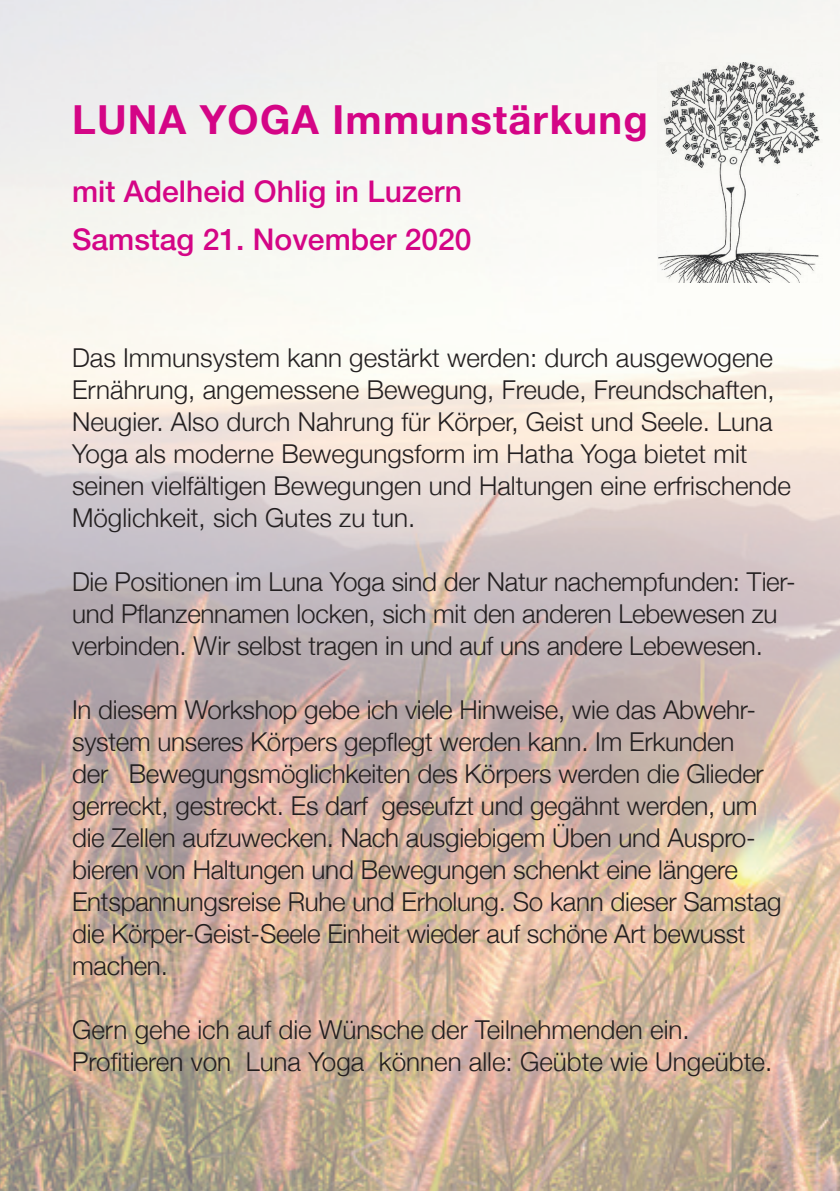
<style>
.page{position:relative;width:840px;height:1191px;background:#fff}
.page>*{position:absolute;margin:0;border:0;box-sizing:border-box;transform-origin:0 0}
.t1{font:700 40px "Helvetica Neue";letter-spacing:.03em;color:#d40586}
.t2{font:500 30px/48px "Helvetica Neue";color:#d40586}
.t3{font:300 26px/32px "Helvetica Neue";letter-spacing:-.01em;color:#231f20}
</style>
<div class="page">
<img style="left:0;top:0;width:839px;height:1191px">
<img style="left:657px;top:62px;width:164px;height:220px">
<h1 class="t1" style="left:72px;top:88px;width:577px">LUNA YOGA Immunstärkung</h1>
<p class="t2" style="left:72px;top:167px;width:401px">mit Adelheid Ohlig in Luzern<br>Samstag 21. November 2020</p>
<p class="t3" style="left:72px;top:340px;width:720px">Das Immunsystem kann gestärkt werden: durch ausgewogene Ernährung, angemessene Bewegung, Freude, Freundschaften, Neugier. Also durch Nahrung für Körper, Geist und Seele. Luna Yoga als moderne Bewegungsform im Hatha Yoga bietet mit seinen vielfältigen Bewegungen und Haltungen eine erfrischende Möglichkeit, sich Gutes zu tun.</p>
<p class="t3" style="left:72px;top:564px;width:724px">Die Positionen im Luna Yoga sind der Natur nachempfunden: Tier&shy;und Pflanzennamen locken, sich mit den anderen Lebewesen zu verbinden. Wir selbst tragen in und auf uns andere Lebewesen.</p>
<p class="t3" style="left:72px;top:692px;width:710px">In diesem Workshop gebe ich viele Hinweise, wie das Abwehr&shy;system unseres Körpers gepflegt werden kann. Im Erkunden<br>der Bewegungsmöglichkeiten des Körpers werden die Glieder gerreckt, gestreckt. Es darf geseufzt und gegähnt werden, um die Zellen aufzuwecken. Nach ausgiebigem Üben und Auspro&shy;bieren von Haltungen und Bewegungen schenkt eine längere Entspannungsreise Ruhe und Erholung. So kann dieser Samstag die Körper-Geist-Seele Einheit wieder auf schöne Art bewusst machen.</p>
<p class="t3" style="left:72px;top:1012px;width:701px">Gern gehe ich auf die Wünsche der Teilnehmenden ein.<br>Profitieren von Luna Yoga können alle: Geübte wie Ungeübte.</p>
</div>
